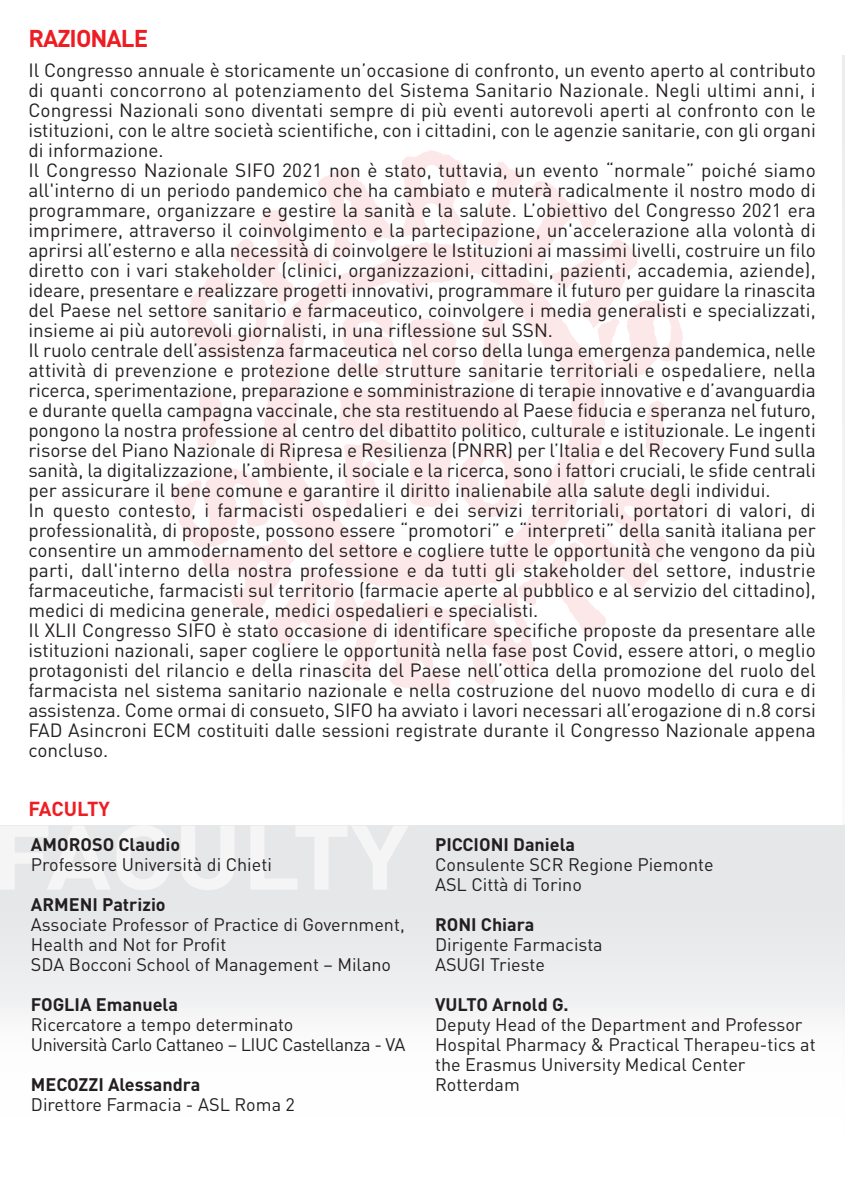
<style>
.page{position:relative;width:845px;height:1191px;background:#fff}
.page>*{position:absolute;margin:0;border:0;box-sizing:border-box;transform-origin:0 0}
.t1{font:700 24px "DIN Pro";letter-spacing:-.04em;color:#ee1d23}
.t2{font:700 20px "DIN Pro";letter-spacing:-.005em;color:#ee1d23}
.t3{font:19px/20px "DIN Pro";color:#231f20;text-align:justify}
.t4{font:18px/20px "DIN Pro";color:#231f20}
.t5{font:700 18px "DIN Pro";color:#231f20}
.t6{font:18px "DIN Pro";letter-spacing:-.025em;color:#231f20}
</style>
<div class="page">
<hr style="left:842px;top:56px;width:3px;height:1106px;background:#f2f3f4">
<div style="left:0;top:825px;width:844px;height:366px;background:linear-gradient(to bottom,#e1e2e5,#fff)"></div>
<svg style="left:0;top:825px;width:409px;height:65px"></svg>
<img style="left:171px;top:150px;width:512px;height:541px">
<p class="t1" style="left:28px;top:30px;width:121px">RAZIONALE</p>
<p class="t3" style="left:28px;top:62px;width:789px">Il Congresso annuale è storicamente un’occasione di confronto, un evento aperto al contributo di quanti concorrono al potenziamento del Sistema Sanitario Nazionale. Negli ultimi anni, i Congressi Nazionali sono diventati sempre di più eventi autorevoli aperti al confronto con le istituzioni, con le altre società scientifiche, con i cittadini, con le agenzie sanitarie, con gli organi di informazione.</p>
<p class="t3" style="left:28px;top:162px;width:789px">Il Congresso Nazionale SIFO 2021 non è stato, tuttavia, un evento “normale” poiché siamo all'interno di un periodo pandemico che ha cambiato e muterà radicalmente il nostro modo di programmare, organizzare e gestire la sanità e la salute. L’obiettivo del Congresso 2021 era imprimere, attraverso il coinvolgimento e la partecipazione, un'accelerazione alla volontà di aprirsi all’esterno e alla necessità di coinvolgere le Istituzioni ai massimi livelli, costruire un filo diretto con i vari stakeholder (clinici, organizzazioni, cittadini, pazienti, accademia, aziende), ideare, presentare e realizzare progetti innovativi, programmare il futuro per guidare la rinascita del Paese nel settore sanitario e farmaceutico, coinvolgere i media generalisti e specializzati, insieme ai più autorevoli giornalisti, in una riflessione sul SSN.</p>
<p class="t3" style="left:28px;top:342px;width:789px">Il ruolo centrale dell’assistenza farmaceutica nel corso della lunga emergenza pandemica, nelle attività di prevenzione e protezione delle strutture sanitarie territoriali e ospedaliere, nella ricerca, sperimentazione, preparazione e somministrazione di terapie innovative e d’avanguardia e durante quella campagna vaccinale, che sta restituendo al Paese fiducia e speranza nel futuro, pongono la nostra professione al centro del dibattito politico, culturale e istituzionale. Le ingenti risorse del Piano Nazionale di Ripresa e Resilienza (PNRR) per l’Italia e del Recovery Fund sulla sanità, la digitalizzazione, l’ambiente, il sociale e la ricerca, sono i fattori cruciali, le sfide centrali per assicurare il bene comune e garantire il diritto inalienabile alla salute degli individui.</p>
<p class="t3" style="left:28px;top:502px;width:789px">In questo contesto, i farmacisti ospedalieri e dei servizi territoriali, portatori di valori, di professionalità, di proposte, possono essere “promotori” e “interpreti” della sanità italiana per consentire un ammodernamento del settore e cogliere tutte le opportunità che vengono da più parti, dall'interno della nostra professione e da tutti gli stakeholder del settore, industrie farmaceutiche, farmacisti sul territorio (farmacie aperte al pubblico e al servizio del cittadino), medici di medicina generale, medici ospedalieri e specialisti.</p>
<p class="t3" style="left:28px;top:622px;width:789px">Il XLII Congresso SIFO è stato occasione di identificare specifiche proposte da presentare alle istituzioni nazionali, saper cogliere le opportunità nella fase post Covid, essere attori, o meglio protagonisti del rilancio e della rinascita del Paese nell’ottica della promozione del ruolo del farmacista nel sistema sanitario nazionale e nella costruzione del nuovo modello di cura e di assistenza. Come ormai di consueto, SIFO ha avviato i lavori necessari all’erogazione di n.8 corsi FAD Asincroni ECM costituiti dalle sessioni registrate durante il Congresso Nazionale appena concluso.</p>
<p class="t2" style="left:28px;top:801px;width:83px">FACULTY</p>
<p class="t5" style="left:31px;top:838px;width:151px">AMOROSO Claudio</p>
<p class="t4" style="left:31px;top:856px;width:242px">Professore Università di Chieti</p>
<p class="t5" style="left:31px;top:898px;width:136px">ARMENI Patrizio</p>
<p class="t4" style="left:31px;top:916px;width:375px">Associate Professor of Practice di Government,<br>Health and Not for Profit</p>
<p class="t4" style="left:31px;top:956px;width:362px">SDA Bocconi School of Management – Milano</p>
<p class="t5" style="left:31px;top:998px;width:149px">FOGLIA Emanuela</p>
<p class="t4" style="left:31px;top:1016px;width:264px">Ricercatore a tempo determinato</p>
<p class="t6" style="left:31px;top:1038px;width:376px">Università Carlo Cattaneo – LIUC Castellanza - VA</p>
<p class="t5" style="left:31px;top:1078px;width:171px">MECOZZI Alessandra</p>
<p class="t4" style="left:31px;top:1096px;width:265px">Direttore Farmacia - ASL Roma 2</p>
<p class="t5" style="left:435px;top:838px;width:142px">PICCIONI Daniela</p>
<p class="t4" style="left:435px;top:856px;width:280px">Consulente SCR Regione Piemonte</p>
<p class="t4" style="left:435px;top:876px;width:148px">ASL Città di Torino</p>
<p class="t5" style="left:435px;top:918px;width:101px">RONI Chiara</p>
<p class="t4" style="left:435px;top:936px;width:169px">Dirigente Farmacista</p>
<p class="t4" style="left:435px;top:956px;width:111px">ASUGI Trieste</p>
<p class="t5" style="left:435px;top:998px;width:135px">VULTO Arnold G.</p>
<p class="t4" style="left:435px;top:1016px;width:382px">Deputy Head of the Department and Professor Hospital Pharmacy &amp; Practical Therapeu-tics at the Erasmus University Medical Center Rotterdam</p>
</div>
